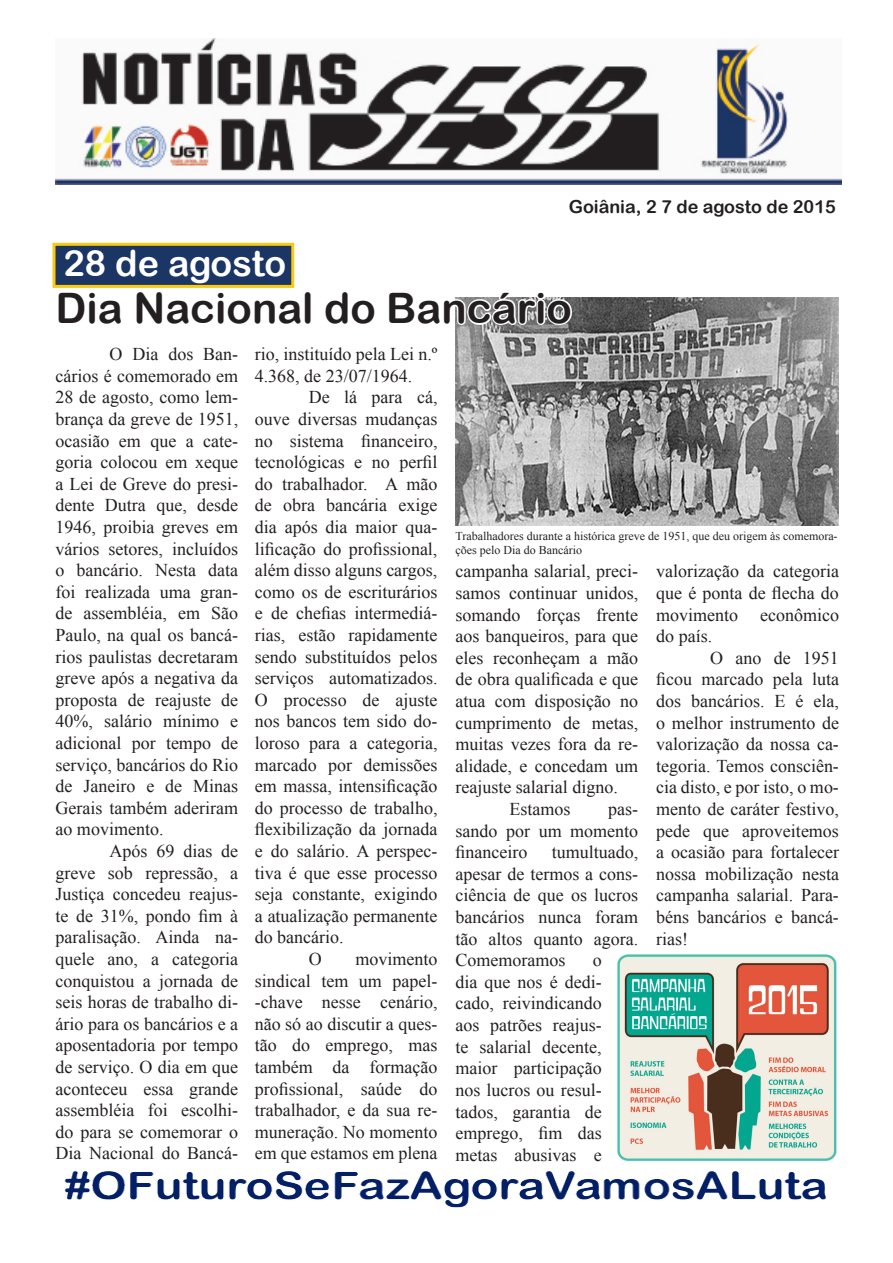
<style>
.page{position:relative;width:893px;height:1263px;background:#fff}
.page>*{position:absolute;margin:0;border:0;box-sizing:border-box;transform-origin:0 0}
.t1{font:42px "Arial Rounded MT Bold";color:#231f20}
.t2{font:36px "Arial Rounded MT Bold";color:#fff}
.t3{font:18px/21.6px "Times New Roman";color:#231f20;text-align:justify}
.t4{font:18px "Arial Rounded MT Bold";color:#231f20}
.t5{font:12px/14.4px "Times New Roman";color:#231f20}
</style>
<div class="page">
<img style="left:55px;top:39px;width:786px;height:146px">
<div style="left:52px;top:243px;width:242px;height:45px;background:#1b3565;border:3px solid #fac911"></div>
<img style="left:455px;top:298px;width:384px;height:228px">
<img style="left:64px;top:1171px;width:762px;height:37px">
<svg style="left:455px;top:297px;width:119px;height:30px"></svg>
<img style="left:617px;top:954px;width:220px;height:207px">
<p class="t2" style="left:63px;top:242px;width:224px">28 de agosto</p>
<p class="t4" style="left:569px;top:196px;width:268px">Goiânia, 2 7 de agosto de 2015</p>
<p class="t1" style="left:56px;top:283px;width:518px">Dia Nacional do Bancário</p>
<p class="t3" style="left:56px;top:343px;width:184px;text-indent:54px">O Dia dos Ban&shy;cários é comemorado em 28 de agosto, como lem&shy;brança da greve de 1951, ocasião em que a cate&shy;goria colocou em xeque a Lei de Greve do presi&shy;dente Dutra que, desde 1946, proibia greves em vários setores, incluídos o bancário. Nesta data foi realizada uma gran&shy;de assembléia, em São Paulo, na qual os bancá&shy;rios paulistas decretaram greve após a negativa da proposta de reajuste de 40%, salário mínimo e adicional por tempo de serviço, bancários do Rio de Janeiro e de Minas Gerais também aderiram ao movimento.</p>
<p class="t3" style="left:56px;top:840px;width:184px;text-indent:54px">Após 69 dias de greve sob repressão, a Justiça concedeu reajus&shy;te de 31%, pondo fim à paralisação. Ainda na&shy;quele ano, a categoria conquistou a jornada de seis horas de trabalho di&shy;ário para os bancários e a aposentadoria por tempo de serviço. O dia em que aconteceu essa grande assembléia foi escolhi&shy;do para se comemorar o Dia Nacional do Bancá-</p>
<p class="t3" style="left:255px;top:343px;width:184px">rio, instituído pela Lei n.º<br>4.368, de 23/07/1964.</p>
<p class="t3" style="left:255px;top:386px;width:184px;text-indent:54px">De lá para cá, ouve diversas mudanças no sistema financeiro, tecnológicas e no perfil do trabalhador. A mão de obra bancária exige dia após dia maior qua&shy;lificação do profissional, além disso alguns cargos, como os de escriturários e de chefias intermediá&shy;rias, estão rapidamente sendo substituídos pelos serviços automatizados.<br>O processo de ajuste nos bancos tem sido do&shy;loroso para a categoria, marcado por demissões em massa, intensificação do processo de trabalho, flexibilização da jornada e do salário. A perspec&shy;tiva é que esse processo seja constante, exigindo a atualização permanente do bancário.</p>
<p class="t3" style="left:309px;top:948px;width:14px">O</p>
<p class="t3" style="left:255px;top:948px;width:184px;text-indent:101px">movimento sindical tem um papel--chave nesse cenário, não só ao discutir a ques&shy;tão do emprego, mas também da formação profissional, saúde do trabalhador, e da sua re&shy;muneração. No momento em que estamos em plena</p>
<p class="t5" style="left:455px;top:528px;width:384px">Trabalhadores durante a histórica greve de 1951, que deu origem às comemora&shy;ções pelo Dia do Bancário</p>
<p class="t3" style="left:455px;top:560px;width:184px">campanha salarial, preci&shy;samos continuar unidos, somando forças frente aos banqueiros, para que eles reconheçam a mão de obra qualificada e que atua com disposição no cumprimento de metas, muitas vezes fora da re&shy;alidade, e concedam um reajuste salarial digno.</p>
<p class="t3" style="left:509px;top:798px;width:63px">Estamos</p>
<p class="t3" style="left:455px;top:798px;width:184px;text-indent:153px">pas&shy;sando por um momento financeiro</p>
<p class="t3" style="left:455px;top:841px;width:184px;text-indent:96px">tumultuado, apesar de termos a cons&shy;ciência de que os lucros bancários nunca foram tão altos quanto agora.<br>Comemoramos</p>
<p class="t3" style="left:455px;top:949px;width:148px;text-indent:137px">o dia que nos é dedi&shy;cado, reivindicando aos patrões reajus&shy;te salarial decente, maior participação nos lucros ou resul&shy;tados, garantia de emprego, fim das metas abusivas e</p>
<p class="t3" style="left:656px;top:560px;width:184px">valorização da categoria que é ponta de flecha do movimento econômico do país.</p>
<p class="t3" style="left:656px;top:647px;width:184px;text-indent:54px">O ano de 1951 ficou marcado pela luta dos bancários. E é ela, o melhor instrumento de valorização da nossa ca&shy;tegoria. Temos consciên&shy;cia disto, e por isto, o mo&shy;mento de caráter festivo, pede que aproveitemos a ocasião para fortalecer nossa mobilização nesta campanha salarial. Para&shy;béns bancários e bancá&shy;rias!</p>
</div>
